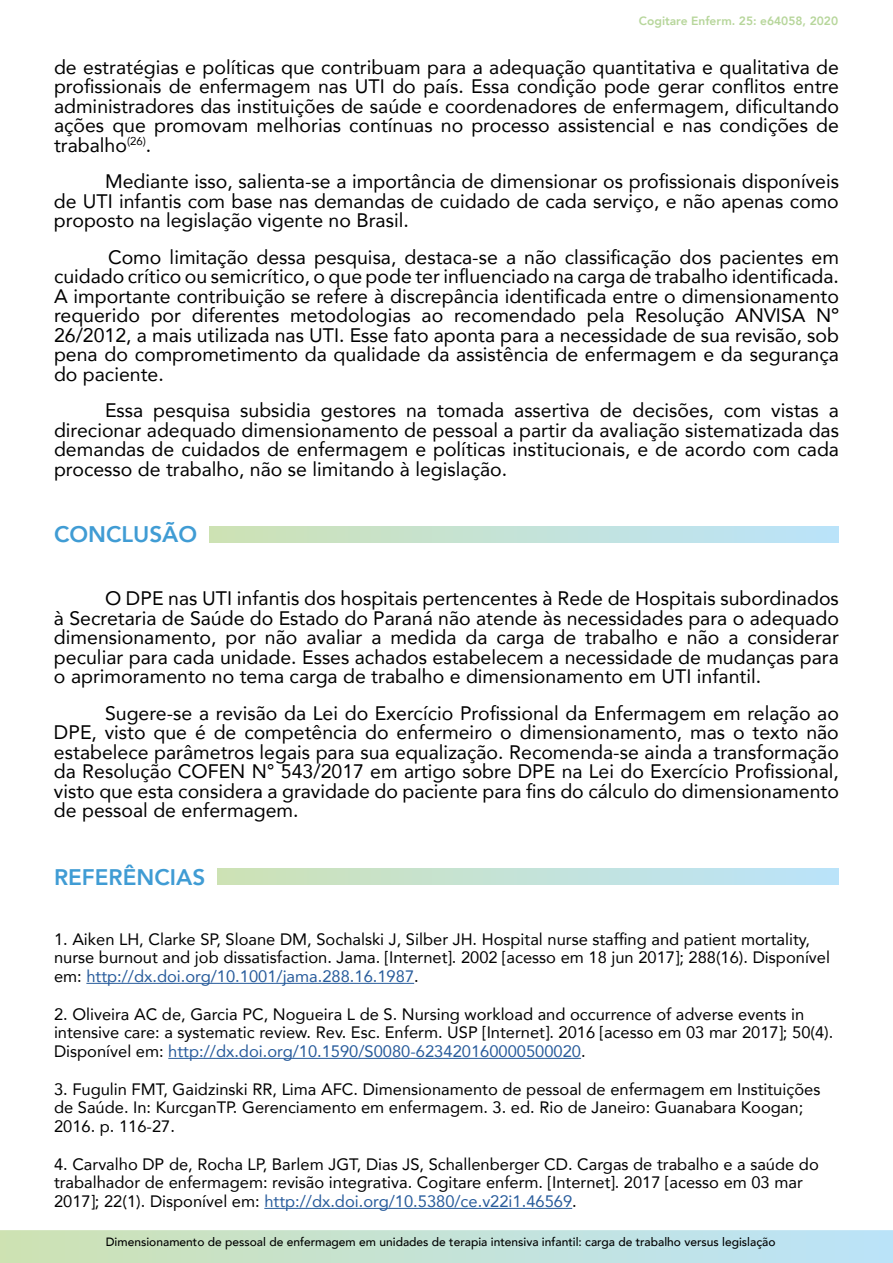
<style>
.page{position:relative;width:893px;height:1263px;background:#fff}
.page>*{position:absolute;margin:0;border:0;box-sizing:border-box;transform-origin:0 0}
.t1{font:800 22.5px "Avenir";color:#409cd4}
.t2{font:19.5px/19.5px "Avenir";color:#000;text-align:justify}
.t3{font:16.5px/18.8px "Avenir";color:#000}
.t4{font:500 12px "Avenir";color:#000}
.t5{font:800 12px "Avenir";color:#b7d69b}
.s1{color:#275b9b}
</style>
<div class="page">
<svg style="left:0;top:1230px;width:893px;height:33px;background:#c4e2d6"></svg>
<div style="left:210px;top:526px;width:629px;height:16px;background:linear-gradient(to right,#cee2b4,#bae3fb)"></div>
<div style="left:218px;top:868px;width:621px;height:17px;background:linear-gradient(to right,#cde2b5,#bae3fb)"></div>
<hr style="left:86px;top:983px;width:328px;height:1px;background:#275b9b">
<hr style="left:168px;top:1058px;width:413px;height:1px;background:#275b9b">
<hr style="left:264px;top:1208px;width:308px;height:1px;background:#275b9b">
<p class="t5" style="left:639px;top:12px;width:201px">Cogitare Enferm. 25: e64058, 2020</p>
<p class="t2" style="left:54px;top:56px;width:786px">de estratégias e políticas que contribuam para a adequação quantitativa e qualitativa de profissionais de enfermagem nas UTI do país. Essa condição pode gerar conflitos entre administradores das instituições de saúde e coordenadores de enfermagem, dificultando ações que promovam melhorias contínuas no processo assistencial e nas condições de trabalho<sup>(26)</sup>.</p>
<p class="t2" style="left:54px;top:171px;width:786px;text-indent:51px">Mediante isso, salienta-se a importância de dimensionar os profissionais disponíveis de UTI infantis com base nas demandas de cuidado de cada serviço, e não apenas como proposto na legislação vigente no Brasil.</p>
<p class="t2" style="left:54px;top:246px;width:786px;text-indent:54px">Como limitação dessa pesquisa, destaca-se a não classificação dos pacientes em cuidado crítico ou semicrítico, o que pode ter influenciado na carga de trabalho identificada.<br>A importante contribuição se refere à discrepância identificada entre o dimensionamento requerido por diferentes metodologias ao recomendado pela Resolução ANVISA Nº 26/2012, a mais utilizada nas UTI. Esse fato aponta para a necessidade de sua revisão, sob pena do comprometimento da qualidade da assistência de enfermagem e da segurança do paciente.</p>
<p class="t2" style="left:54px;top:400px;width:786px;text-indent:51px">Essa pesquisa subsidia gestores na tomada assertiva de decisões, com vistas a direcionar adequado dimensionamento de pessoal a partir da avaliação sistematizada das demandas de cuidados de enfermagem e políticas institucionais, e de acordo com cada processo de trabalho, não se limitando à legislação.</p>
<p class="t1" style="left:54px;top:517px;width:145px">CONCLUSÃO</p>
<p class="t2" style="left:54px;top:588px;width:786px;text-indent:51px">O DPE nas UTI infantis dos hospitais pertencentes à Rede de Hospitais subordinados à Secretaria de Saúde do Estado do Paraná não atende às necessidades para o adequado dimensionamento, por não avaliar a medida da carga de trabalho e não a considerar peculiar para cada unidade. Esses achados estabelecem a necessidade de mudanças para o aprimoramento no tema carga de trabalho e dimensionamento em UTI infantil.</p>
<p class="t2" style="left:54px;top:703px;width:786px;text-indent:51px">Sugere-se a revisão da Lei do Exercício Profissional da Enfermagem em relação ao DPE, visto que é de competência do enfermeiro o dimensionamento, mas o texto não estabelece parâmetros legais para sua equalização. Recomenda-se ainda a transformação da Resolução COFEN N° 543/2017 em artigo sobre DPE na Lei do Exercício Profissional, visto que esta considera a gravidade do paciente para fins do cálculo do dimensionamento de pessoal de enfermagem.</p>
<p class="t1" style="left:54px;top:859px;width:153px">REFERÊNCIAS</p>
<p class="t3" style="left:54px;top:929px;width:777px">1. Aiken LH, Clarke SP, Sloane DM, Sochalski J, Silber JH. Hospital nurse staffing and patient mortality, nurse burnout and job dissatisfaction. Jama. [Internet]. 2002 [acesso em 18 jun 2017]; 288(16). Disponível em: <span class="s1">http://dx.doi.org/10.1001/jama.288.16.1987</span>.</p>
<p class="t3" style="left:54px;top:1004px;width:781px">2. Oliveira AC de, Garcia PC, Nogueira L de S. Nursing workload and occurrence of adverse events in intensive care: a systematic review. Rev. Esc. Enferm. USP [Internet]. 2016 [acesso em 03 mar 2017]; 50(4).<br>Disponível em: <span class="s1">http://dx.doi.org/10.1590/S0080-623420160000500020</span>.</p>
<p class="t3" style="left:54px;top:1079px;width:768px">3. Fugulin FMT, Gaidzinski RR, Lima AFC. Dimensionamento de pessoal de enfermagem em Instituições de Saúde. In: KurcganTP. Gerenciamento em enfermagem. 3. ed. Rio de Janeiro: Guanabara Koogan;<br>2016. p. 116-27.</p>
<p class="t3" style="left:54px;top:1154px;width:766px">4. Carvalho DP de, Rocha LP, Barlem JGT, Dias JS, Schallenberger CD. Cargas de trabalho e a saúde do trabalhador de enfermagem: revisão integrativa. Cogitare enferm. [Internet]. 2017 [acesso em 03 mar<br>2017]; 22(1). Disponível em: <span class="s1">http://dx.doi.org/10.5380/ce.v22i1.46569</span>.</p>
<p class="t4" style="left:106px;top:1232px;width:671px">Dimensionamento de pessoal de enfermagem em unidades de terapia intensiva infantil: carga de trabalho versus legislação</p>
</div>
